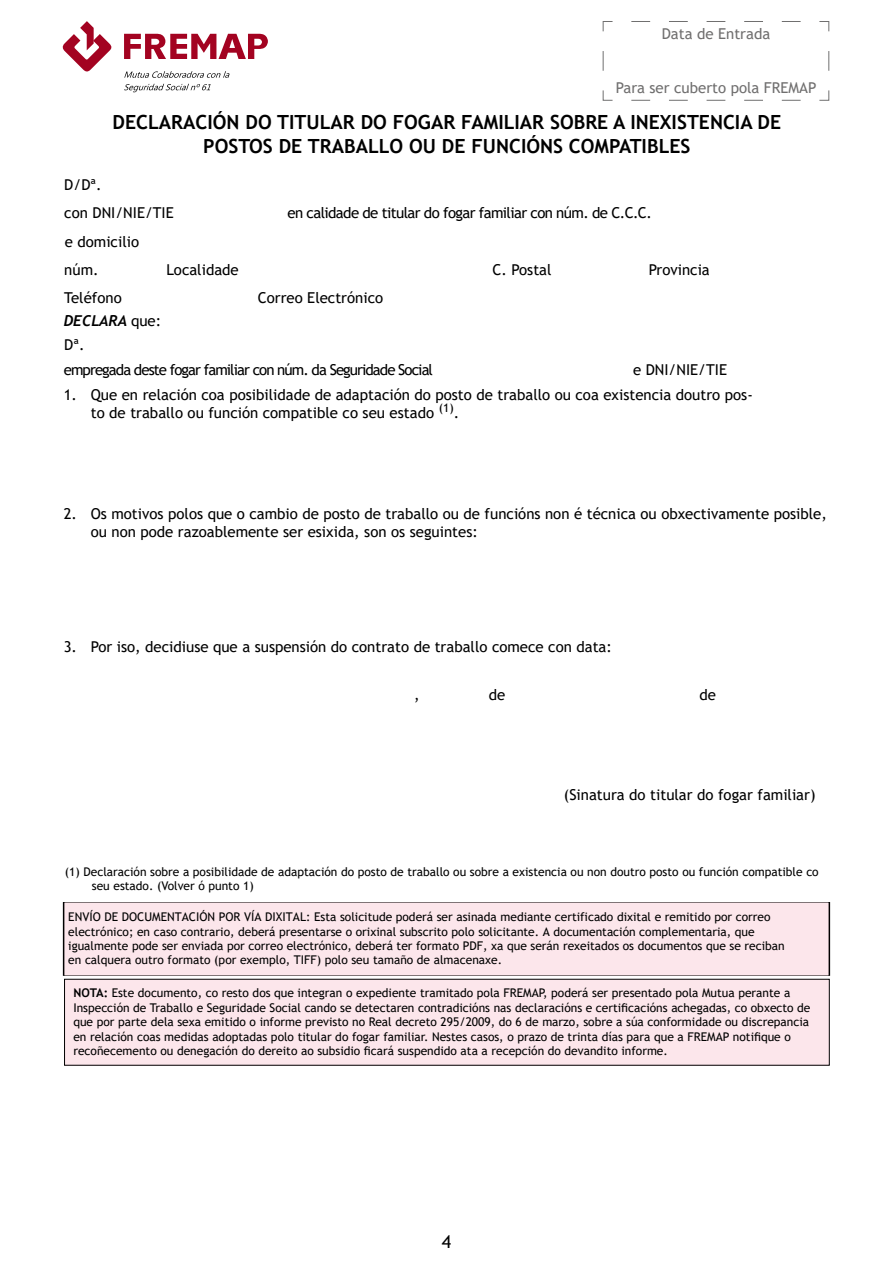
<style>
.page{position:relative;width:893px;height:1263px;background:#fff}
.page>*{position:absolute;margin:0;border:0;box-sizing:border-box;transform-origin:0 0}
.t1{font:700 19.5px "Trebuchet MS";color:#000}
.t2{font:18px "Trebuchet MS";color:#000}
.t3{font:15px/18px "Trebuchet MS";color:#000}
.t4{font:15px "Trebuchet MS";letter-spacing:-.06em;color:#000}
.t5{font:15px "Trebuchet MS";letter-spacing:-.04em;color:#000}
.t6{font:15px "Trebuchet MS";color:#706f6f}
.t7{font:italic 700 15px "Trebuchet";color:#000}
.P_NOTA{font:12px/14.4px "Trebuchet MS";color:#000}
.s1{font-family:"Trebuchet MS";font-weight:400;font-style:normal}
.s2{font-weight:700}
</style>
<div class="page">
<svg style="left:124px;top:71px;width:106px;height:7px"></svg>
<svg style="left:124px;top:84px;width:87px;height:8px"></svg>
<svg style="left:62px;top:21px;width:50px;height:51px"></svg>
<svg style="left:124px;top:34px;width:144px;height:25px"></svg>
<svg style="left:602px;top:21px;width:228px;height:80px"></svg>
<div style="left:65px;top:979px;width:764px;height:86px;background:#fce6eb"></div>
<div style="left:64px;top:902px;width:765px;height:73px;background:#fce6eb"></div>
<p class="t6" style="left:662px;top:24px;width:110px">Data de Entrada</p>
<p class="t6" style="left:616px;top:78px;width:202px">Para ser cuberto pola FREMAP</p>
<h1 class="t1" style="left:113px;top:110px;width:670px">DECLARACIÓN DO TITULAR DO FOGAR FAMILIAR SOBRE A INEXISTENCIA DE</h1>
<h1 class="t1" style="left:203px;top:133px;width:489px">POSTOS DE TRABALLO OU DE FUNCIÓNS COMPATIBLES</h1>
<p class="t3" style="left:64px;top:176px;width:39px">D/Dª.</p>
<p class="t3" style="left:64px;top:204px;width:111px">con DNI/NIE/TIE</p>
<p class="t3" style="left:65px;top:232px;width:76px">e domicilio</p>
<p class="t5" style="left:288px;top:204px;width:366px">en calidade de titular do fogar familiar con núm. de C.C.C.</p>
<p class="t3" style="left:64px;top:260px;width:36px">núm.</p>
<p class="t3" style="left:166px;top:260px;width:74px">Localidade</p>
<p class="t3" style="left:64px;top:288px;width:59px">Teléfono</p>
<p class="t3" style="left:64px;top:335px;width:22px">Dª.</p>
<p class="t4" style="left:64px;top:360px;width:371px">empregada deste fogar familiar con núm. da Seguridade Social</p>
<p class="t3" style="left:91px;top:386px;width:664px;text-indent:-27px">1. Que en relación coa posibilidade de adaptación do posto de traballo ou coa existencia doutro pos&shy;to de traballo ou función compatible co seu estado <sup>(1)</sup>.</p>
<p class="t3" style="left:493px;top:260px;width:61px">C. Postal</p>
<p class="t3" style="left:649px;top:260px;width:62px">Provincia</p>
<p class="t3" style="left:258px;top:288px;width:127px">Correo Electrónico</p>
<p class="t7" style="left:64px;top:311px;width:99px">DECLARA <span class="s1">que:</span></p>
<p class="t3" style="left:633px;top:361px;width:96px">e DNI/NIE/TIE</p>
<p class="t3" style="left:91px;top:505px;width:738px;text-indent:-27px">2. Os motivos polos que o cambio de posto de traballo ou de funcións non é técnica ou obxectivamente posible, ou non pode razoablemente ser esixida, son os seguintes:</p>
<p class="t3" style="left:64px;top:638px;width:550px">3. Por iso, decidiuse que a suspensión do contrato de traballo comece con data:</p>
<p class="t3" style="left:414px;top:686px;width:7px">,</p>
<p class="t3" style="left:489px;top:686px;width:18px">de</p>
<p class="t3" style="left:699px;top:686px;width:18px">de</p>
<p class="t3" style="left:564px;top:786px;width:253px">(Sinatura do titular do fogar familiar)</p>
<p class="P_NOTA" style="left:92px;top:864px;width:728px;text-indent:-27px">(1) Declaración sobre a posibilidade de adaptación do posto de traballo ou sobre a existencia ou non doutro posto ou función compatible co seu estado. (Volver ó punto 1)</p>
<p class="P_NOTA" style="left:68px;top:909px;width:718px">ENVÍO DE DOCUMENTACIÓN POR VÍA DIXITAL: Esta solicitude poderá ser asinada mediante certificado dixital e remitido por correo electrónico; en caso contrario, deberá presentarse o orixinal subscrito polo solicitante. A documentación complementaria, que igualmente pode ser enviada por correo electrónico, deberá ter formato PDF, xa que serán rexeitados os documentos que se reciban en calquera outro formato (por exemplo, TIFF) polo seu tamaño de almacenaxe.</p>
<p class="P_NOTA" style="left:73px;top:986px;width:718px"><span class="s2">NOTA:</span> Este documento, co resto dos que integran o expediente tramitado pola FREMAP, poderá ser presentado pola Mutua perante a</p>
<p class="P_NOTA" style="left:73px;top:1000px;width:739px">Inspección de Traballo e Seguridade Social cando se detectaren contradicións nas declaracións e certificacións achegadas, co obxecto de que por parte dela sexa emitido o informe previsto no Real decreto 295/2009, do 6 de marzo, sobre a súa conformidade ou discrepancia en relación coas medidas adoptadas polo titular do fogar familiar. Nestes casos, o prazo de trinta días para que a FREMAP notifique o recoñecemento ou denegación do dereito ao subsidio ficará suspendido ata a recepción do devandito informe.</p>
<h2 class="t2" style="left:442px;top:1230px;width:11px">4</h2>
</div>
